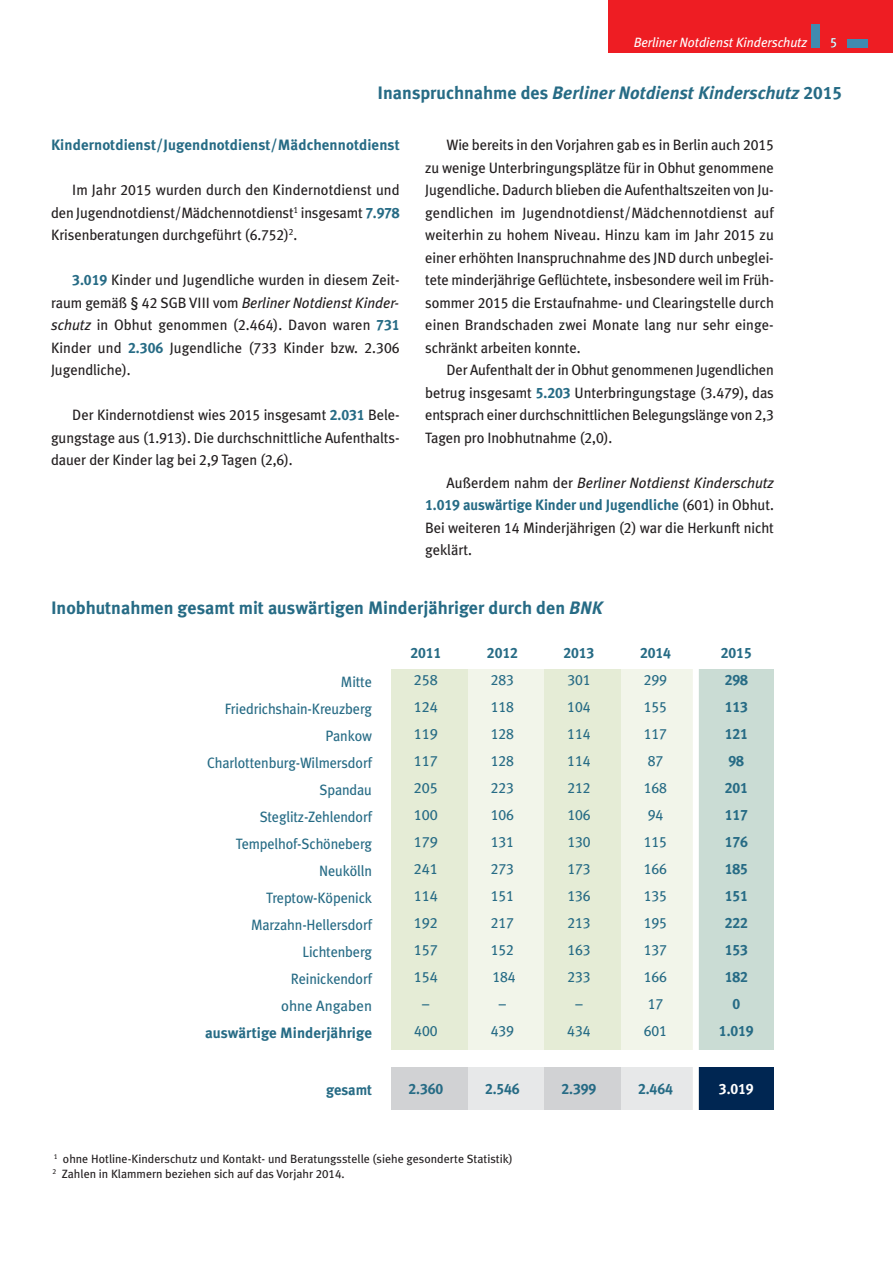
<style>
.page{position:relative;width:893px;height:1263px;background:#fff}
.page>*{position:absolute;margin:0;border:0;box-sizing:border-box;transform-origin:0 0}
.t1{font:700 18px "Meta Plus";color:#266b85}
.t2{font:italic 700 18px "Meta Plus";color:#266b85}
.t3{font:15px/22.5px "Meta Plus";letter-spacing:-.005em;color:#231f20;text-align:justify}
.t4{font:15px/27px "Meta Plus";letter-spacing:-.01em;color:#266b85;text-align:right;scale:.95 1}
.t5{font:15px/27px "Meta Plus Book Caps";letter-spacing:-.005em;color:#266b85;text-align:justify}
.t6{font:15px/27px "Meta Plus Bold Caps";letter-spacing:-.005em;color:#266b85;text-align:center}
.t7{font:700 15px "Meta Plus";letter-spacing:.005em;color:#266b85}
.t8{font:15px "Meta Plus Bold Caps";color:#fff}
.t9{font:15px "Meta Plus";letter-spacing:-.01em;color:#266b85}
.t10{font:italic 13.5px "Meta Plus";letter-spacing:-.005em;color:#fff}
.t11{font:13.5px "Meta Plus Book Caps";color:#fff}
.t12{font:12px/14.4px "Meta Plus";color:#231f20}
.s1{font-style:normal}
.s2{font-family:"Meta Plus Bold Caps";font-weight:400;font-style:normal}
.s3{font-family:"Meta Plus Book Caps"}
.s4{font-family:"Meta Plus Bold Caps";color:#266b85}
.s5{font-style:italic}
.s6{font-weight:700;color:#266b85}
</style>
<div class="page">
<div style="left:608px;top:0;width:285px;height:53px;background:#ee1d23"></div>
<div style="left:847px;top:39px;width:20px;height:9px;background:#408aaf"></div>
<div style="left:811px;top:24px;width:8px;height:24px;background:#408aaf"></div>
<div style="left:391px;top:1067px;width:77px;height:43px;background:#d1d2d4"></div>
<div style="left:468px;top:1067px;width:76px;height:43px;background:#e7e8e9"></div>
<div style="left:544px;top:1067px;width:77px;height:43px;background:#d1d2d4"></div>
<div style="left:621px;top:1067px;width:76px;height:43px;background:#e7e8e9"></div>
<div style="left:697px;top:1067px;width:77px;height:43px;background:#002652"></div>
<div style="left:391px;top:670px;width:77px;height:380px;background:#e5ecd6"></div>
<div style="left:468px;top:670px;width:76px;height:380px;background:#f2f5ea"></div>
<div style="left:544px;top:670px;width:77px;height:380px;background:#e5ecd6"></div>
<div style="left:621px;top:670px;width:76px;height:380px;background:#f2f5ea"></div>
<div style="left:697px;top:670px;width:77px;height:380px;background:#cadcd4"></div>
<div style="left:693px;top:659px;width:6px;height:462px;background:#fff"></div>
<p class="t10" style="left:634px;top:34px;width:175px">Berliner Notdienst Kinderschutz</p>
<p class="t11" style="left:830px;top:34px;width:9px">5</p>
<p class="t2" style="left:378px;top:82px;width:466px"><span class="s1">Inanspruchnahme des</span> Berliner Notdienst Kinderschutz <span class="s2">2015</span></p>
<p class="t7" style="left:51px;top:136px;width:350px">Kindernotdienst/Jugendnotdienst/Mädchennotdienst</p>
<p class="t3" style="left:51px;top:179px;width:350px;text-indent:21px">Im Jahr <span class="s3">2015</span> wurden durch den Kindernotdienst und den Jugendnotdienst/Mädchennotdienst<sup>1</sup> insgesamt <span class="s4">7.978<br></span>Krisenberatungen durchgeführt <span class="s3">(6.752)</span><sup>2</sup>.</p>
<p class="t3" style="left:51px;top:269px;width:350px;text-indent:21px"><span class="s4">3.019</span> Kinder und Jugendliche wurden in diesem Zeit&shy;raum gemäß <span class="s3">§ 42</span> SGB VIII vom <span class="s5">Berliner Notdienst Kinder&shy;schutz</span> in Obhut genommen (<span class="s3">2.464</span>). Davon waren <span class="s4">731<br></span>Kinder und <span class="s4">2.306</span> Jugendliche (<span class="s3">733</span> Kinder bzw. <span class="s3">2.306<br></span>Jugendliche).</p>
<p class="t3" style="left:51px;top:404px;width:350px;text-indent:21px">Der Kindernotdienst wies <span class="s3">2015</span> insgesamt <span class="s4">2.031</span> Bele&shy;gungstage aus (<span class="s3">1.913</span>). Die durchschnittliche Aufenthalts&shy;dauer der Kinder lag bei <span class="s3">2,9</span> Tagen (<span class="s3">2,6</span>).</p>
<p class="t3" style="left:425px;top:134px;width:350px;text-indent:21px">Wie bereits in den Vorjahren gab es in Berlin auch <span class="s3">2015 </span>zu wenige Unterbringungsplätze für in Obhut genommene Jugendliche. Dadurch blieben die Aufenthaltszeiten von Ju&shy;gendlichen im Jugendnotdienst/Mädchennotdienst auf weiterhin zu hohem Niveau. Hinzu kam im Jahr <span class="s3">2015</span> zu einer erhöhten Inanspruchnahme des JND durch unbeglei&shy;tete minderjährige Geflüchtete, insbesondere weil im Früh&shy;sommer <span class="s3">2015</span> die Erstaufnahme- und Clearingstelle durch einen Brandschaden zwei Monate lang nur sehr einge&shy;schränkt arbeiten konnte.</p>
<p class="t3" style="left:425px;top:359px;width:350px;text-indent:21px">Der Aufenthalt der in Obhut genommenen Jugendlichen betrug insgesamt <span class="s4">5.203</span> Unterbringungstage (<span class="s3">3.479</span>), das entsprach einer durchschnittlichen Belegungslänge von <span class="s3">2,3<br></span>Tagen pro Inobhutnahme (<span class="s3">2,0</span>).</p>
<p class="t3" style="left:425px;top:471px;width:350px;text-indent:21px">Außerdem nahm der <span class="s5">Berliner Notdienst Kinderschutz </span><span class="s4">1.019</span> <span class="s6">auswärtige Kinder und Jugendliche</span> (<span class="s3">601</span>) in Obhut.<br>Bei weiteren <span class="s3">14</span> Minderjährigen (<span class="s3">2</span>) war die Herkunft nicht geklärt.</p>
<p class="t1" style="left:51px;top:597px;width:553px">Inobhutnahmen gesamt mit auswärtigen Minderjähriger durch den <span class="s5">BNK</span></p>
<p class="t4" style="left:207px;top:668px;width:175px">Mitte<br>Friedrichshain-Kreuzberg<br>Pankow<br>Charlottenburg-Wilmersdorf<br>Spandau<br>Steglitz-Zehlendorf<br>Tempelhof-Schöneberg<br>Neukölln<br>Treptow-Köpenick<br>Marzahn-Hellersdorf<br>Lichtenberg<br>Reinickendorf<br>ohne Angaben</p>
<p class="t7" style="left:205px;top:1024px;width:168px">auswärtige Minderjährige</p>
<p class="t6" style="left:410px;top:640px;width:32px">2011</p>
<p class="t5" style="left:414px;top:667px;width:26px">258<br>124<br>119<br>117<br>205<br>100<br>179<br>241<br>114<br>192<br>157<br>154</p>
<p class="t9" style="left:422px;top:995px;width:9px">–</p>
<p class="t5" style="left:414px;top:1018px;width:25px">400</p>
<p class="t6" style="left:487px;top:640px;width:32px">2012</p>
<p class="t5" style="left:491px;top:667px;width:26px">283<br>118<br>128<br>128<br>223<br>106<br>131<br>273<br>151<br>217<br>152<br>184</p>
<p class="t9" style="left:499px;top:995px;width:9px">–</p>
<p class="t5" style="left:491px;top:1018px;width:25px">439</p>
<p class="t6" style="left:563px;top:640px;width:32px">2013</p>
<p class="t5" style="left:567px;top:667px;width:25px">301<br>104<br>114<br>114<br>212<br>106<br>130<br>173<br>136<br>213<br>163<br>233</p>
<p class="t9" style="left:575px;top:995px;width:9px">–</p>
<p class="t5" style="left:567px;top:1018px;width:25px">434</p>
<p class="t6" style="left:640px;top:640px;width:32px">2014</p>
<p class="t5" style="left:644px;top:667px;width:25px;text-align:left">299<br>155<br>117<br>87<br>168<br>94<br>115<br>166<br>135<br>195<br>137<br>166<br>17<br>601</p>
<p class="t6" style="left:719px;top:640px;width:36px">2015<br>298<br>113<br>121<br>98<br>201<br>117<br>176<br>185<br>151<br>222<br>153<br>182<br>0<br>1.019</p>
<p class="t7" style="left:326px;top:1081px;width:47px">gesamt</p>
<p class="t6" style="left:408px;top:1075px;width:36px">2.360</p>
<p class="t6" style="left:485px;top:1075px;width:36px">2.546</p>
<p class="t6" style="left:562px;top:1075px;width:36px">2.399</p>
<p class="t6" style="left:638px;top:1075px;width:36px">2.464</p>
<p class="t8" style="left:719px;top:1079px;width:36px">3.019</p>
<p class="t12" style="left:53px;top:1152px;width:462px"><sup>1</sup> ohne Hotline-Kinderschutz und Kontakt- und Beratungsstelle (siehe gesonderte Statistik)<br><sup>2</sup> Zahlen in Klammern beziehen sich auf das Vorjahr <span class="s3">2014.</span></p>
</div>
